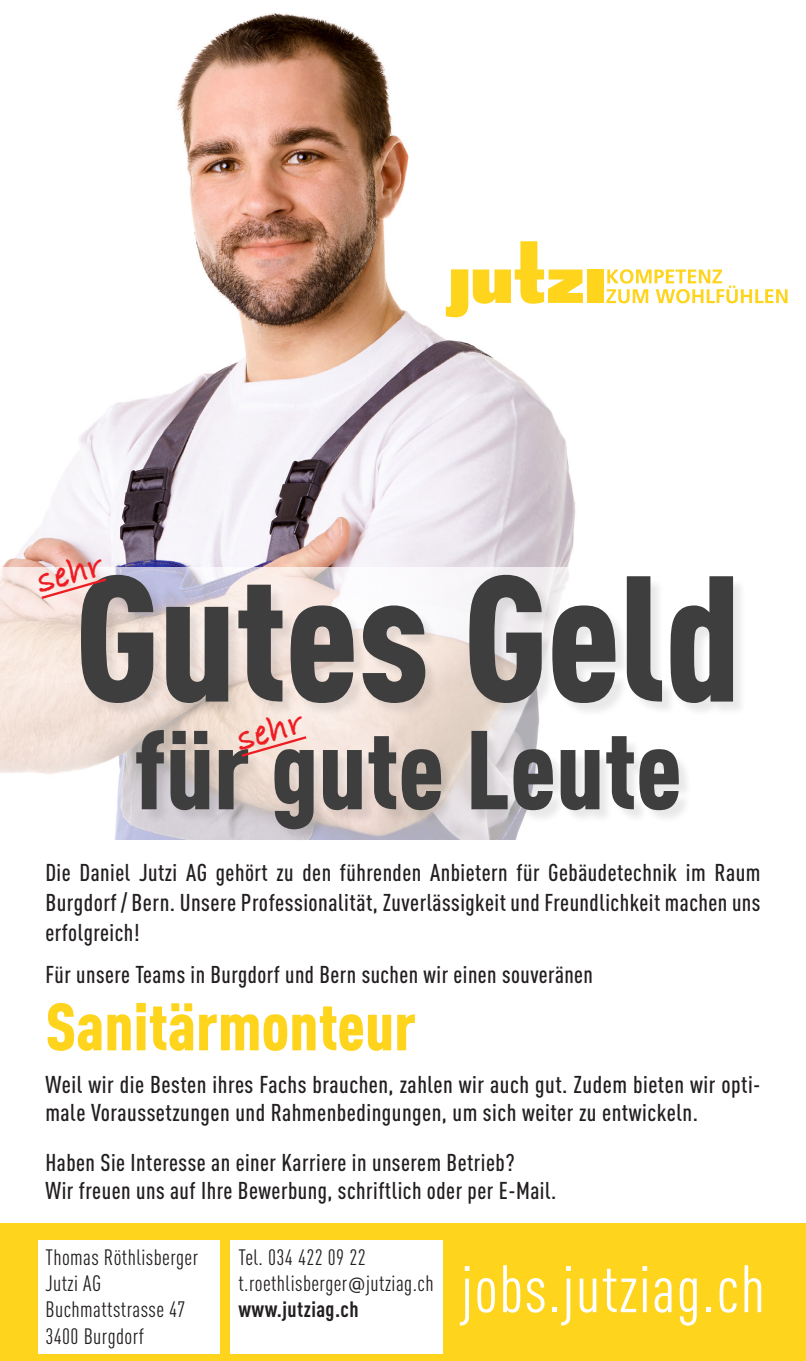
<style>
.page{position:relative;width:806px;height:1361px;background:#fff}
.page>*{position:absolute;margin:0;border:0;box-sizing:border-box;transform-origin:0 0}
.t1{font:900 condensed 176px "DINOT";letter-spacing:-.005em;color:#3e3e3f}
.t2{font:900 condensed 110px "DINOT";letter-spacing:-.005em;color:#3e3e3f}
.t3{font:condensed 66px "DINOT";letter-spacing:.02em;color:#fff}
.t4{font:900 condensed 66px "DINOT";color:#fed41d}
.t5{font:700 38px "Bradley Hand ITCTT";color:#ee1d23}
.t6{font:500 condensed 24px/30px "DINOT";letter-spacing:.02em;color:#231f20}
.t7{font:condensed 22px/26.4px "DINOT";letter-spacing:.02em;color:#231f20}
.s1{font-family:"Verdana";font-stretch:normal;font-size:18px}
.s2{font-weight:700}
</style>
<div class="page">
<img style="left:2px;top:13px;width:786px;height:554px">
<div style="left:586px;top:269px;width:17px;height:34px;background:#fed41d"></div>
<svg style="left:445px;top:241px;width:137px;height:76px"></svg>
<svg style="left:606px;top:269px;width:181px;height:34px"></svg>
<div style="left:0;top:1223px;width:805px;height:138px;background:#fed41d"></div>
<svg style="left:0;top:567px;width:569px;height:207px;background:#f2e5df"></svg>
<div style="left:38px;top:1240px;width:182px;height:114px;background:#fff"></div>
<div style="left:230px;top:1240px;width:212px;height:114px;background:#fff"></div>
<div style="left:83px;top:576px;width:663px;height:267px;background:#231f20;opacity:.1"></div>
<svg style="left:39px;top:576px;width:70px;height:25px;background:#f4d2ce"></svg>
<svg style="left:239px;top:734px;width:70px;height:24px;background:#f3d0c7"></svg>
<h3 class="t5" style="left:29px;top:554px;width:68px;rotate:-16deg">sehr</h3>
<h1 class="t1" style="left:75px;top:529px;width:667px">Gutes Geld</h1>
<h2 class="t2" style="left:134px;top:701px;width:549px">für gute Leute</h2>
<p class="t6" style="left:45px;top:857px;width:716px;text-align:justify">Die Daniel Jutzi AG gehört zu den führenden Anbietern für Gebäudetechnik im Raum Burgdorf / Bern. Unsere Professionalität, Zuverlässigkeit und Freundlichkeit machen uns erfolgreich!</p>
<p class="t6" style="left:45px;top:959px;width:548px">Für unsere Teams in Burgdorf und Bern suchen wir einen souveränen</p>
<h3 class="t4" style="left:45px;top:985px;width:372px">Sanitärmonteur</h3>
<p class="t6" style="left:45px;top:1069px;width:716px;line-height:28px">Weil wir die Besten ihres Fachs brauchen, zahlen wir auch gut. Zudem bieten wir opti&shy;male Voraussetzungen und Rahmenbedingungen, um sich weiter zu entwickeln.</p>
<p class="t6" style="left:45px;top:1148px;width:512px;line-height:28px">Haben Sie Interesse an einer Karriere in unserem Betrieb?<br>Wir freuen uns auf Ihre Bewerbung, schriftlich oder per E-Mail.</p>
<h3 class="t5" style="left:229px;top:711px;width:68px;rotate:-16deg">sehr</h3>
<p class="t7" style="left:45px;top:1243px;width:154px">Thomas Röthlisberger<br>Jutzi AG<br>Buchmattstrasse 47<br>3400 Burgdorf</p>
<p class="t7" style="left:238px;top:1243px;width:197px">Tel. 034 422 09 22 t.roethlisberger<span class="s1">@</span>jutziag.ch <span class="s2">www.jutziag.ch</span></p>
<h3 class="t3" style="left:461px;top:1250px;width:305px">jobs.jutziag.ch</h3>
</div>
